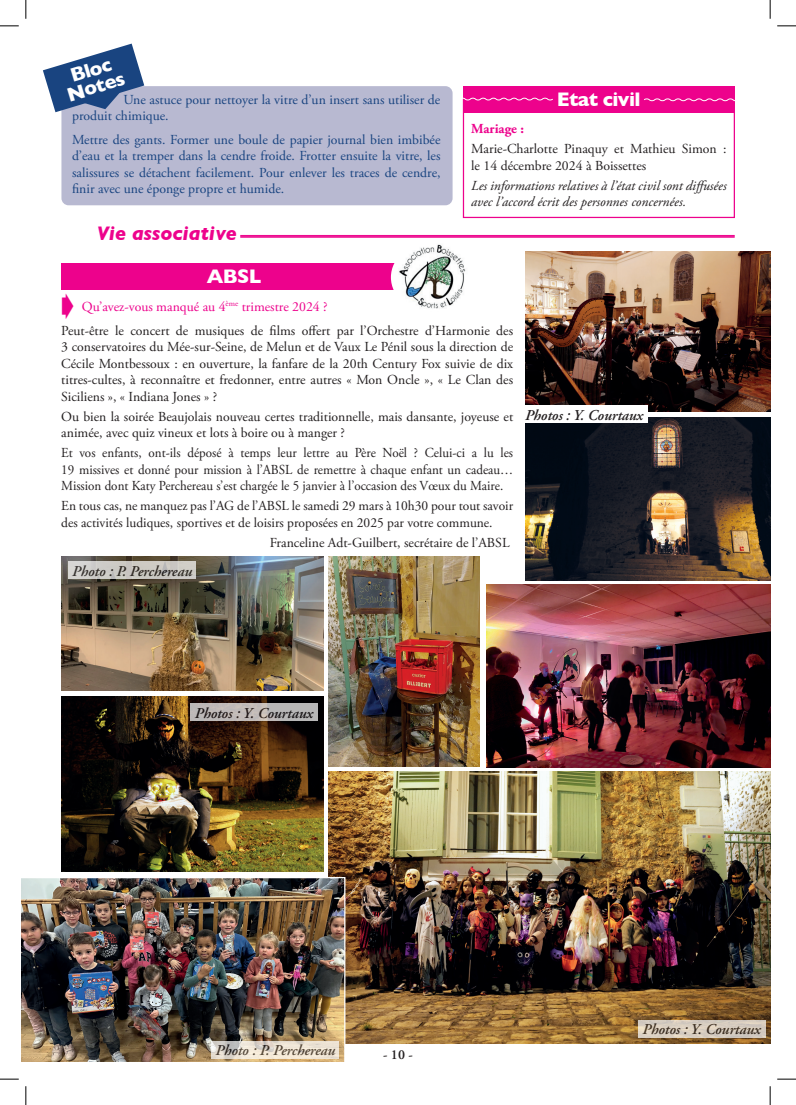
<style>
.page{position:relative;width:796px;height:1105px;background:#fff}
.page>*{position:absolute;margin:0;border:0;box-sizing:border-box;transform-origin:0 0}
.t1{font:700 20px/17.5px "Gill Sans";letter-spacing:-.03em;color:#fff;text-align:center}
.t2{font:italic 700 20px "Gill Sans";color:#ed028c}
.t3{font:italic 600 15px "Adobe Garamond Pro";letter-spacing:-.005em;color:#231f20}
.t4{font:13.75px/16.5px "Adobe Garamond Pro";color:#231f20}
.t5{font:13.75px/16.5px "Adobe Garamond Pro";color:#194480}
.t6{font:13.75px/16.5px "Adobe Garamond Pro";color:#231f20;text-align:justify;scale:.95 1}
.t7{font:italic 13.75px/16.5px "Adobe Garamond Pro";color:#231f20}
.t8{font:700 13.75px "Adobe Garamond Pro";color:#ed028c}
.t9{font:600 13.75px "Adobe Garamond Pro";color:#231f20}
.s1{color:#ed028c}
</style>
<div class="page">
<hr style="left:240px;top:235px;width:494px;height:1px;background:#ed028c">
<hr style="left:240px;top:236px;width:494px;height:1px;background:#ed028c">
<hr style="left:240px;top:237px;width:494px;height:1px;background:#ed028c">
<div style="left:61px;top:86px;width:391px;height:119px;background:#b8b9d1;border-radius:7px"></div>
<svg style="left:43px;top:44px;width:101px;height:72px"></svg>
<div style="left:463px;top:98px;width:272px;height:120px;border:1px solid #ed028c"></div>
<div style="left:463px;top:86px;width:271px;height:26px;background:#ed028c"></div>
<svg style="left:462px;top:97px;width:91px;height:4px"></svg>
<svg style="left:644px;top:98px;width:91px;height:4px"></svg>
<div style="left:61px;top:263px;width:346px;height:27px;background:#ed028c"></div>
<div style="left:391px;top:241px;width:84px;height:72px;background:#fff;border-radius:50%"></div>
<img style="left:399px;top:244px;width:67px;height:65px">
<img style="left:526px;top:252px;width:244px;height:159px">
<img style="left:486px;top:584px;width:284px;height:182px">
<img style="left:329px;top:771px;width:441px;height:272px">
<img style="left:526px;top:417px;width:244px;height:163px">
<img style="left:329px;top:556px;width:150px;height:210px">
<img style="left:61px;top:556px;width:262px;height:134px">
<img style="left:61px;top:696px;width:262px;height:175px">
<img style="left:22px;top:878px;width:321px;height:182px">
<div style="left:18px;top:876px;width:327px;height:194px;border:1px solid #fff"></div>
<div style="left:68px;top:561px;width:128px;height:18px;background:linear-gradient(to right,#d2d0cd,#c9c6bf)"></div>
<svg style="left:212px;top:1040px;width:127px;height:18px;background:#e2d9cb"></svg>
<div style="left:520px;top:405px;width:128px;height:18px;background:#fff"></div>
<svg style="left:638px;top:1019px;width:127px;height:18px;background:#d2c6b8"></svg>
<div style="left:190px;top:703px;width:128px;height:17px;background:#bcb7b7"></div>
<svg style="left:0;top:25px;width:19px;height:2px"></svg>
<svg style="left:777px;top:25px;width:19px;height:2px"></svg>
<svg style="left:0;top:1078px;width:19px;height:1px"></svg>
<svg style="left:777px;top:1078px;width:19px;height:1px"></svg>
<svg style="left:25px;top:0;width:2px;height:19px"></svg>
<svg style="left:25px;top:1086px;width:2px;height:18px"></svg>
<svg style="left:770px;top:0;width:1px;height:19px"></svg>
<svg style="left:770px;top:1086px;width:1px;height:18px"></svg>
<h1 class="t1" style="left:60px;top:70px;width:61px;rotate:-17deg">Bloc<br>Notes</h1>
<p class="t5" style="left:72px;top:92px;width:370px;text-indent:51px">Une astuce pour nettoyer la vitre d’un insert sans utiliser de produit chimique.</p>
<p class="t5" style="left:72px;top:132px;width:370px;text-align:justify">Mettre des gants. Former une boule de papier journal bien imbibée d’eau et la tremper dans la cendre froide. Frotter ensuite la vitre, les salissures se détachent facilement. Pour enlever les traces de cendre, finir avec une éponge propre et humide.</p>
<h1 class="t2" style="left:97px;top:221px;width:142px">Vie associative</h1>
<h1 class="t1" style="left:557px;top:90px;width:85px">Etat civil</h1>
<p class="t8" style="left:471px;top:121px;width:54px">Mariage :</p>
<p class="t4" style="left:471px;top:141px;width:257px">Marie-Charlotte Pinaquy et Mathieu Simon : le 14 décembre 2024 à Boissettes</p>
<p class="t7" style="left:471px;top:178px;width:257px">Les informations relatives à l’état civil sont diffusées avec l’accord écrit des personnes concernées.</p>
<h1 class="t1" style="left:207px;top:267px;width:56px">ABSL</h1>
<p class="t4" style="left:61px;top:295px;width:453px;line-height:23.6px;text-indent:21px"><span class="s1">Qu’avez-vous manqué au 4</span><sup>ème</sup> <span class="s1">trimestre 2024 ?<br></span>Peut-être le concert de musiques de films offert par l’Orchestre d’Harmonie des</p>
<p class="t4" style="left:61px;top:339px;width:453px;text-align:justify">3 conservatoires du Mée-sur-Seine, de Melun et de Vaux Le Pénil sous la direction de Cécile Montbessoux : en ouverture, la fanfare de la 20th Century Fox suivie de dix titres-cultes, à reconnaître et fredonner, entre autres « Mon Oncle », « Le Clan des Siciliens », « Indiana Jones » ?</p>
<p class="t4" style="left:61px;top:408px;width:453px">Ou bien la soirée Beaujolais nouveau certes traditionnelle, mais dansante, joyeuse et animée, avec quiz vineux et lots à boire ou à manger ?</p>
<p class="t6" style="left:61px;top:445px;width:477px">Et vos enfants, ont-ils déposé à temps leur lettre au Père Noël ? Celui-ci a lu les 19 missives et donné pour mission à l’ABSL de remettre à chaque enfant un cadeau… Mission dont Katy Perchereau s’est chargée le 5 janvier à l’occasion des Vœux du Maire.</p>
<p class="t4" style="left:61px;top:498px;width:453px">En tous cas, ne manquez pas l’AG de l’ABSL le samedi 29 mars à 10h30 pour tout savoir des activités ludiques, sportives et de loisirs proposées en 2025 par votre commune.</p>
<p class="t4" style="left:270px;top:534px;width:241px">Franceline Adt-Guilbert, secrétaire de l’ABSL</p>
<p class="t3" style="left:72px;top:562px;width:121px">Photo : P. Perchereau</p>
<p class="t3" style="left:525px;top:406px;width:120px">Photos : Y. Courtaux</p>
<p class="t3" style="left:195px;top:704px;width:120px">Photos : Y. Courtaux</p>
<p class="t3" style="left:215px;top:1041px;width:121px">Photo : P. Perchereau</p>
<p class="t9" style="left:383px;top:1046px;width:31px">- 10 -</p>
<p class="t3" style="left:642px;top:1020px;width:120px">Photos : Y. Courtaux</p>
</div>
